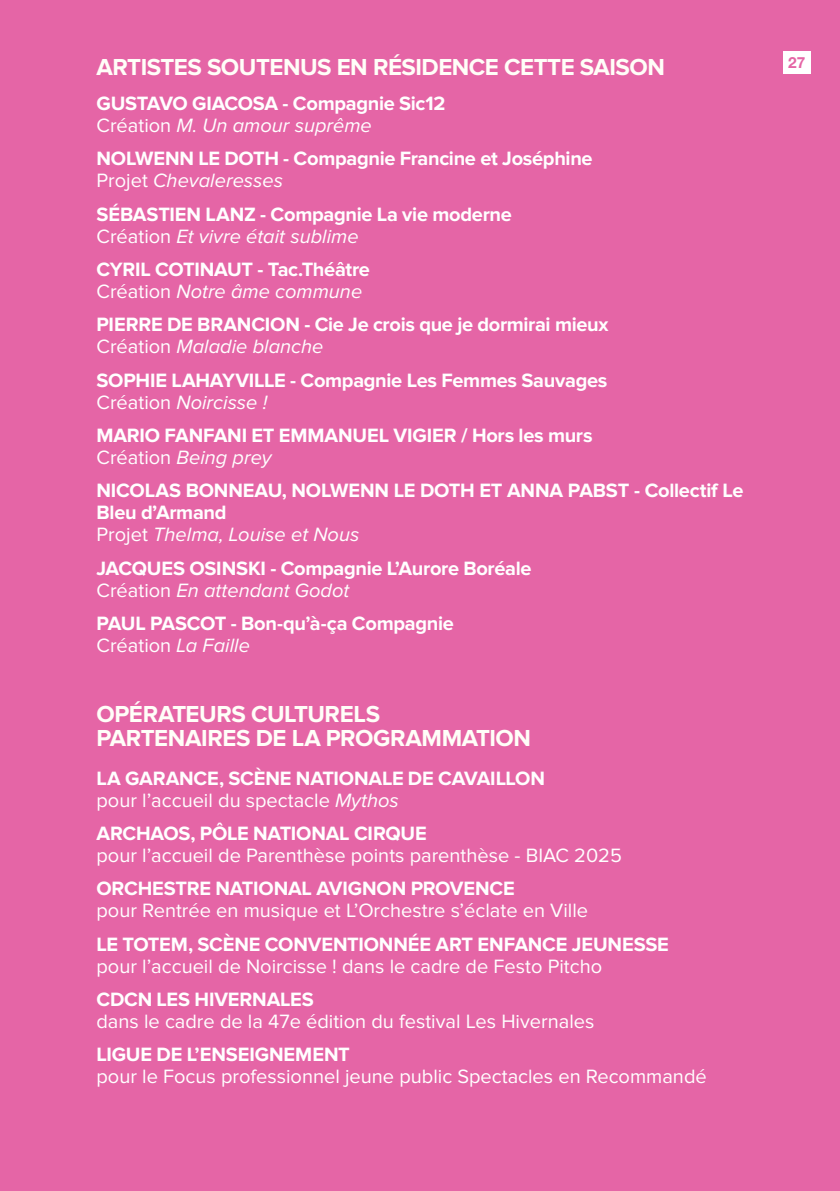
<style>
.page{position:relative;width:840px;height:1191px;background:#fff}
.page>*{position:absolute;margin:0;border:0;box-sizing:border-box;transform-origin:0 0}
.t1{font:700 24px "Proxima Nova";letter-spacing:-.02em;color:#fffef8}
.t2{font:700 20px/22px "Proxima Nova";letter-spacing:-.01em;color:#fff}
.t3{font:20px "Proxima Nova";color:#fff}
.t4{font:italic 20px "Proxima Nova";color:#fff}
.t5{font:700 15.4px "Helvetica Neue";color:#e565a6}
.s1{font-style:normal}
.s2{font-style:italic}
</style>
<div class="page">
<div style="left:0;top:0;width:839px;height:1191px;background:#e565a6"></div>
<div style="left:782px;top:51px;width:27px;height:23px;background:#fff"></div>
<p class="t1" style="left:96px;top:53px;width:569px">ARTISTES SOUTENUS EN RÉSIDENCE CETTE SAISON</p>
<p class="t5" style="left:787px;top:50px;width:19px">27</p>
<p class="t2" style="left:96px;top:93px;width:350px">GUSTAVO GIACOSA - Compagnie Sic12</p>
<p class="t4" style="left:96px;top:116px;width:277px"><span class="s1">Création</span> M. Un amour suprême</p>
<p class="t2" style="left:96px;top:148px;width:497px">NOLWENN LE DOTH - Compagnie Francine et Joséphine</p>
<p class="t4" style="left:96px;top:171px;width:188px"><span class="s1">Projet</span> Chevaleresses</p>
<p class="t2" style="left:96px;top:203px;width:416px">SÉBASTIEN LANZ - Compagnie La vie moderne</p>
<p class="t4" style="left:96px;top:227px;width:263px"><span class="s1">Création</span> Et vivre était sublime</p>
<p class="t2" style="left:96px;top:259px;width:275px">CYRIL COTINAUT - Tac.Théâtre</p>
<p class="t4" style="left:96px;top:282px;width:267px"><span class="s1">Création</span> Notre âme commune</p>
<p class="t2" style="left:96px;top:314px;width:513px">PIERRE DE BRANCION - Cie Je crois que je dormirai mieux</p>
<p class="t4" style="left:96px;top:337px;width:228px"><span class="s1">Création</span> Maladie blanche</p>
<p class="t2" style="left:96px;top:369px;width:512px">SOPHIE LAHAYVILLE - Compagnie Les Femmes Sauvages</p>
<p class="t4" style="left:96px;top:393px;width:172px"><span class="s1">Création</span> Noircisse !</p>
<p class="t2" style="left:96px;top:425px;width:497px">MARIO FANFANI ET EMMANUEL VIGIER / Hors les murs</p>
<p class="t4" style="left:96px;top:448px;width:177px"><span class="s1">Création</span> Being prey</p>
<p class="t2" style="left:96px;top:480px;width:648px">NICOLAS BONNEAU, NOLWENN LE DOTH ET ANNA PABST - Collectif Le<br>Bleu d’Armand</p>
<p class="t4" style="left:96px;top:525px;width:264px"><span class="s1">Projet</span> Thelma, Louise et Nous</p>
<p class="t2" style="left:96px;top:557px;width:436px">JACQUES OSINSKI - Compagnie L’Aurore Boréale</p>
<p class="t4" style="left:96px;top:581px;width:254px"><span class="s1">Création</span> En attendant Godot</p>
<p class="t2" style="left:96px;top:613px;width:358px">PAUL PASCOT - Bon-qu’à-ça Compagnie</p>
<p class="t3" style="left:96px;top:634px;width:155px">Création <span class="s2">La Faille</span></p>
<p class="t1" style="left:96px;top:699px;width:285px">OPÉRATEURS CULTURELS</p>
<p class="t1" style="left:96px;top:723px;width:436px">PARTENAIRES DE LA PROGRAMMATION</p>
<p class="t2" style="left:96px;top:767px;width:450px">LA GARANCE, SCÈNE NATIONALE DE CAVAILLON</p>
<p class="t3" style="left:96px;top:788px;width:303px">pour l’accueil du spectacle <span class="s2">Mythos</span></p>
<p class="t2" style="left:96px;top:822px;width:332px">ARCHAOS, PÔLE NATIONAL CIRQUE</p>
<p class="t3" style="left:96px;top:844px;width:526px">pour l’accueil de Parenthèse points parenthèse - BIAC 2025</p>
<p class="t2" style="left:96px;top:878px;width:419px">ORCHESTRE NATIONAL AVIGNON PROVENCE</p>
<p class="t3" style="left:96px;top:899px;width:493px">pour Rentrée en musique et L’Orchestre s’éclate en Ville</p>
<p class="t2" style="left:96px;top:933px;width:573px">LE TOTEM, SCÈNE CONVENTIONNÉE ART ENFANCE JEUNESSE</p>
<p class="t3" style="left:96px;top:954px;width:507px">pour l’accueil de Noircisse ! dans le cadre de Festo Pitcho</p>
<p class="t2" style="left:96px;top:988px;width:219px">CDCN LES HIVERNALES</p>
<p class="t3" style="left:96px;top:1010px;width:499px">dans le cadre de la 47e édition du festival Les Hivernales</p>
<p class="t2" style="left:96px;top:1044px;width:255px">LIGUE DE L’ENSEIGNEMENT</p>
<p class="t3" style="left:96px;top:1065px;width:611px">pour le Focus professionnel jeune public Spectacles en Recommandé</p>
</div>
